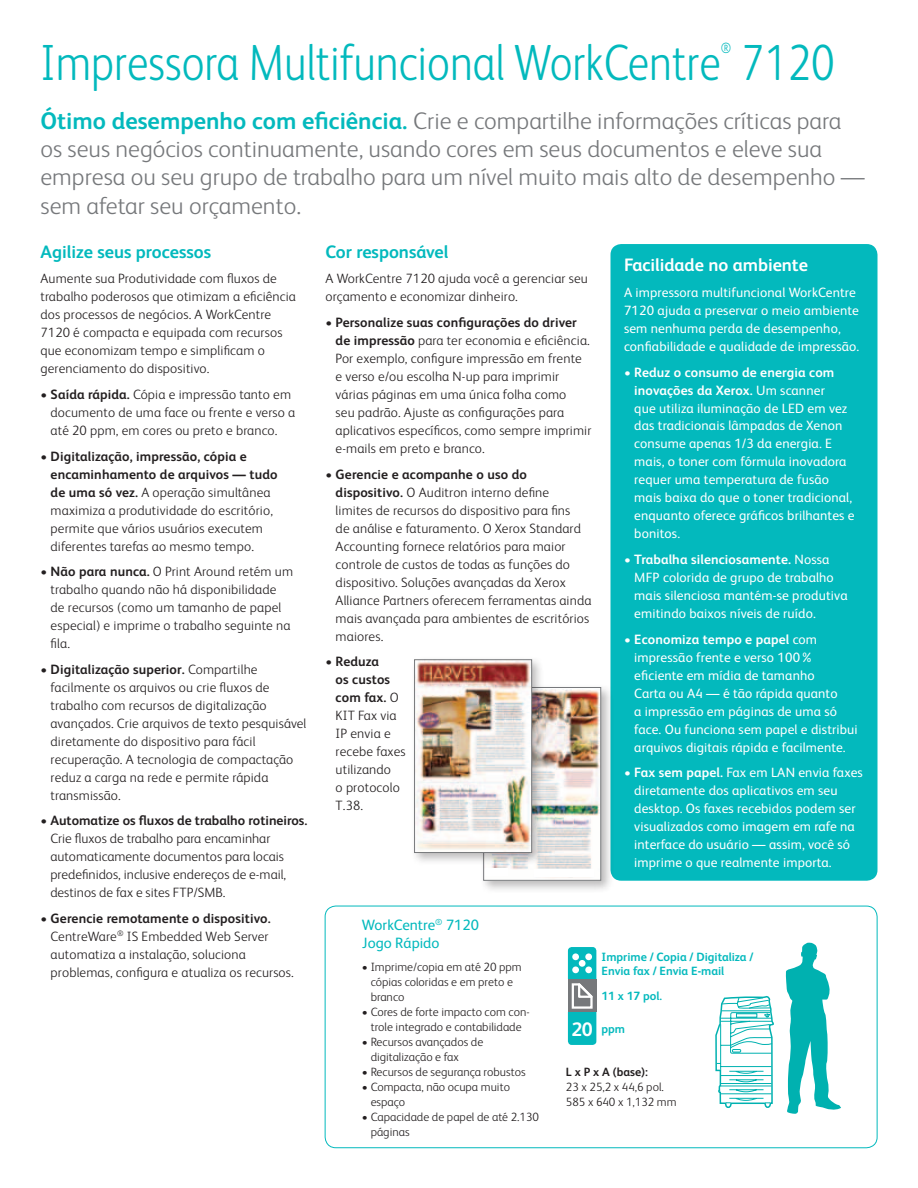
<style>
.page{position:relative;width:918px;height:1188px;background:#fff}
.page>*{position:absolute;margin:0;border:0;box-sizing:border-box;transform-origin:0 0}
.t1{font:300 51px "Xerox Sans";color:#03b9bd;scale:.85 1}
.t2{font:300 24px/28.5px "Xerox Sans";color:#76787b}
.t3{font:700 18px "Xerox Sans";color:#03b9bd}
.t4{font:700 18px "Xerox Sans";color:#fff}
.t5{font:15px/18px "Xerox Sans";color:#03b9bd}
.t6{font:300 14.85px "Xerox Sans";color:#03b9bd;scale:.85 1}
.t7{font:300 13.5px/18px "Xerox Sans";letter-spacing:.01em;color:#231f20}
.t8{font:13.5px/18px "Xerox Sans";letter-spacing:.01em;color:#fff}
.t9{font:300 12px/15px "Xerox Sans";color:#231f20}
.t10{font:700 12px/14.4px "Xerox Sans";color:#03b9bd}
.t11{font:700 12px "Xerox Sans";color:#231f20}
.s1{font-weight:700;color:#03b9bd}
.s2{font-weight:700}
.s3{font-size:19.5px;color:#fff}
</style>
<div class="page">
<div style="left:325px;top:906px;width:552px;height:242px;border:1px solid #03b9bd;border-radius:11px"></div>
<svg style="left:786px;top:943px;width:55px;height:171px"></svg>
<svg style="left:715px;top:996px;width:59px;height:112px"></svg>
<div style="left:568px;top:947px;width:28px;height:98px;background:#03b9bd;border-radius:4px"></div>
<div style="left:565px;top:980px;width:33px;height:32px;background:linear-gradient(to bottom,#fff,#fff)"></div>
<div style="left:585px;top:966px;width:7px;height:7px;background:#fff;border-radius:50%"></div>
<div style="left:579px;top:960px;width:7px;height:7px;background:#fff;border-radius:50%"></div>
<div style="left:572px;top:953px;width:7px;height:7px;background:#fff;border-radius:50%"></div>
<div style="left:585px;top:953px;width:7px;height:7px;background:#fff;border-radius:50%"></div>
<div style="left:572px;top:966px;width:7px;height:7px;background:#fff;border-radius:50%"></div>
<div style="left:568px;top:980px;width:28px;height:32px;background:#76787b"></div>
<svg style="left:572px;top:983px;width:21px;height:26px"></svg>
<div style="left:611px;top:244px;width:267px;height:637px;background:#03b9bd;border-radius:11px"></div>
<div style="left:479px;top:683px;width:135px;height:210px;background:#231f20;opacity:.3"></div>
<img style="left:485px;top:689px;width:114px;height:190px">
<div style="left:483px;top:687px;width:118px;height:194px;border:1px solid #76787b"></div>
<div style="left:486px;top:868px;width:22px;height:8px;background:#fff"></div>
<div style="left:534px;top:869px;width:60px;height:7px;background:#fff"></div>
<div style="left:410px;top:655px;width:135px;height:210px;background:#231f20;opacity:.3"></div>
<img style="left:416px;top:661px;width:114px;height:190px">
<div style="left:414px;top:659px;width:118px;height:194px;border:1px solid #76787b"></div>
<p class="t6" style="left:721px;top:38px;width:14px">®</p>
<h1 class="t1" style="left:40px;top:29px;width:936px">Impressora Multifuncional WorkCentre 7120</h1>
<p class="t2" style="left:40px;top:105px;width:826px"><span class="s1">Ótimo desempenho com eficiência.</span> Crie e compartilhe informações críticas para os seus negócios continuamente, usando cores em seus documentos e eleve sua empresa ou seu grupo de trabalho para um nível muito mais alto de desempenho — sem afetar seu orçamento.</p>
<h3 class="t3" style="left:40px;top:239px;width:172px">Agilize seus processos</h3>
<p class="t7" style="left:40px;top:269px;width:257px">Aumente sua Produtividade com fluxos de trabalho poderosos que otimizam a eficiência dos processos de negócios. A WorkCentre 7120 é compacta e equipada com recursos que economizam tempo e simplificam o gerenciamento do dispositivo.</p>
<p class="t7" style="left:51px;top:385px;width:246px;text-indent:-10px">• <span class="s2">Saída rápida.</span> Cópia e impressão tanto em documento de uma face ou frente e verso a até 20 ppm, em cores ou preto e branco.</p>
<p class="t7" style="left:51px;top:446px;width:228px;text-indent:-10px">• <span class="s2">Digitalização, impressão, cópia e encaminhamento de arquivos — tudo de uma só vez.</span> A operação simultânea maximiza a produtividade do escritório, permite que vários usuários executem diferentes tarefas ao mesmo tempo.</p>
<p class="t7" style="left:51px;top:562px;width:244px;text-indent:-10px">• <span class="s2">Não para nunca.</span> O Print Around retém um trabalho quando não há disponibilidade de recursos (como um tamanho de papel especial) e imprime o trabalho seguinte na fila.</p>
<p class="t7" style="left:51px;top:659px;width:257px;text-indent:-10px">• <span class="s2">Digitalização superior.</span> Compartilhe facilmente os arquivos ou crie fluxos de trabalho com recursos de digitalização avançados. Crie arquivos de texto pesquisável diretamente do dispositivo para fácil recuperação. A tecnologia de compactação reduz a carga na rede e permite rápida transmissão.</p>
<p class="t7" style="left:50px;top:811px;width:259px;text-indent:-10px">• <span class="s2">Automatize os fluxos de trabalho rotineiros.<br></span>Crie fluxos de trabalho para encaminhar automaticamente documentos para locais predefinidos, inclusive endereços de e-mail, destinos de fax e sites FTP/SMB.</p>
<p class="t7" style="left:51px;top:908px;width:245px;text-indent:-10px">• <span class="s2">Gerencie remotamente o dispositivo.<br></span>CentreWare<sup>®</sup> IS Embedded Web Server automatiza a instalação, soluciona problemas, configura e atualiza os recursos.</p>
<h3 class="t3" style="left:326px;top:239px;width:124px">Cor responsável</h3>
<p class="t7" style="left:326px;top:269px;width:264px">A WorkCentre 7120 ajuda você a gerenciar seu orçamento e economizar dinheiro.</p>
<p class="t7" style="left:336px;top:313px;width:257px;text-indent:-10px">• <span class="s2">Personalize suas configurações do driver de impressão</span> para ter economia e eficiência.<br>Por exemplo, configure impressão em frente e verso e/ou escolha N-up para imprimir várias páginas em uma única folha como<br>seu padrão. Ajuste as configurações para aplicativos específicos, como sempre imprimir e-mails em preto e branco.</p>
<p class="t7" style="left:336px;top:464px;width:257px;text-indent:-10px">• <span class="s2">Gerencie e acompanhe o uso do dispositivo.</span> O Auditron interno define<br>limites de recursos do dispositivo para fins<br>de análise e faturamento. O Xerox Standard Accounting fornece relatórios para maior controle de custos de todas as funções do dispositivo. Soluções avançadas da Xerox Alliance Partners oferecem ferramentas ainda mais avançada para ambientes de escritórios maiores.</p>
<p class="t7" style="left:336px;top:652px;width:72px;text-indent:-10px">• <span class="s2">Reduza<br>os custos com fax.</span> O<br>KIT Fax via<br>IP envia e recebe faxes utilizando<br>o protocolo<br>T.38.</p>
<h3 class="t4" style="left:624px;top:253px;width:185px">Facilidade no ambiente</h3>
<p class="t8" style="left:624px;top:283px;width:237px">A impressora multifuncional WorkCentre 7120 ajuda a preservar o meio ambiente sem nenhuma perda de desempenho, confiabilidade e qualidade de impressão.</p>
<p class="t8" style="left:634px;top:362px;width:222px;text-indent:-10px">• <span class="s2">Reduz o consumo de energia com inovações da Xerox.</span> Um scanner<br>que utiliza iluminação de LED em vez das tradicionais lâmpadas de Xenon consume apenas 1/3 da energia. E mais, o toner com fórmula inovadora requer uma temperatura de fusão mais baixa do que o toner tradicional, enquanto oferece gráficos brilhantes e bonitos.</p>
<p class="t8" style="left:634px;top:550px;width:215px;text-indent:-10px">• <span class="s2">Trabalha silenciosamente.</span> Nossa MFP colorida de grupo de trabalho mais silenciosa mantém-se produtiva emitindo baixos níveis de ruído.</p>
<p class="t8" style="left:634px;top:629px;width:225px;text-indent:-10px">• <span class="s2">Economiza tempo e papel</span> com impressão frente e verso 100% eficiente em mídia de tamanho<br>Carta ou A4 — é tão rápida quanto<br>a impressão em páginas de uma só face. Ou funciona sem papel e distribui arquivos digitais rápida e facilmente.</p>
<p class="t8" style="left:634px;top:763px;width:230px;text-indent:-10px">• <span class="s2">Fax sem papel.</span> Fax em LAN envia faxes diretamente dos aplicativos em seu desktop. Os faxes recebidos podem ser visualizados como imagem em rafe na interface do usuário — assim, você só imprime o que realmente importa.</p>
<p class="t5" style="left:362px;top:915px;width:119px">WorkCentre<sup>®</sup> 7120<br>Jogo Rápido</p>
<p class="t9" style="left:371px;top:958px;width:153px;text-indent:-9px">• Imprime/copia em até 20 ppm cópias coloridas e em preto e branco</p>
<p class="t9" style="left:362px;top:1003px;width:169px;text-align:center">• Cores de forte impacto com con&shy;trole integrado e contabilidade</p>
<p class="t9" style="left:371px;top:1033px;width:114px;text-indent:-9px">• Recursos avançados de digitalização e fax</p>
<p class="t9" style="left:362px;top:1063px;width:165px">• Recursos de segurança robustos</p>
<p class="t9" style="left:371px;top:1078px;width:141px;text-indent:-9px">• Compacta, não ocupa muito espaço</p>
<p class="t9" style="left:371px;top:1108px;width:170px;text-indent:-9px">• Capacidade de papel de até 2.130 páginas</p>
<p class="t10" style="left:602px;top:949px;width:153px">Imprime / Copia / Digitaliza /<br>Envia fax / Envia E-mail</p>
<p class="t10" style="left:602px;top:989px;width:62px">11 x 17 pol.</p>
<p class="t10" style="left:571px;top:1021px;width:55px"><span class="s3">20</span> ppm</p>
<p class="t11" style="left:566px;top:1063px;width:84px">L x P x A (base):</p>
<p class="t9" style="left:566px;top:1079px;width:112px">23 x 25,2 x 44,6 pol.<br>585 x 640 x 1,132 mm</p>
</div>
